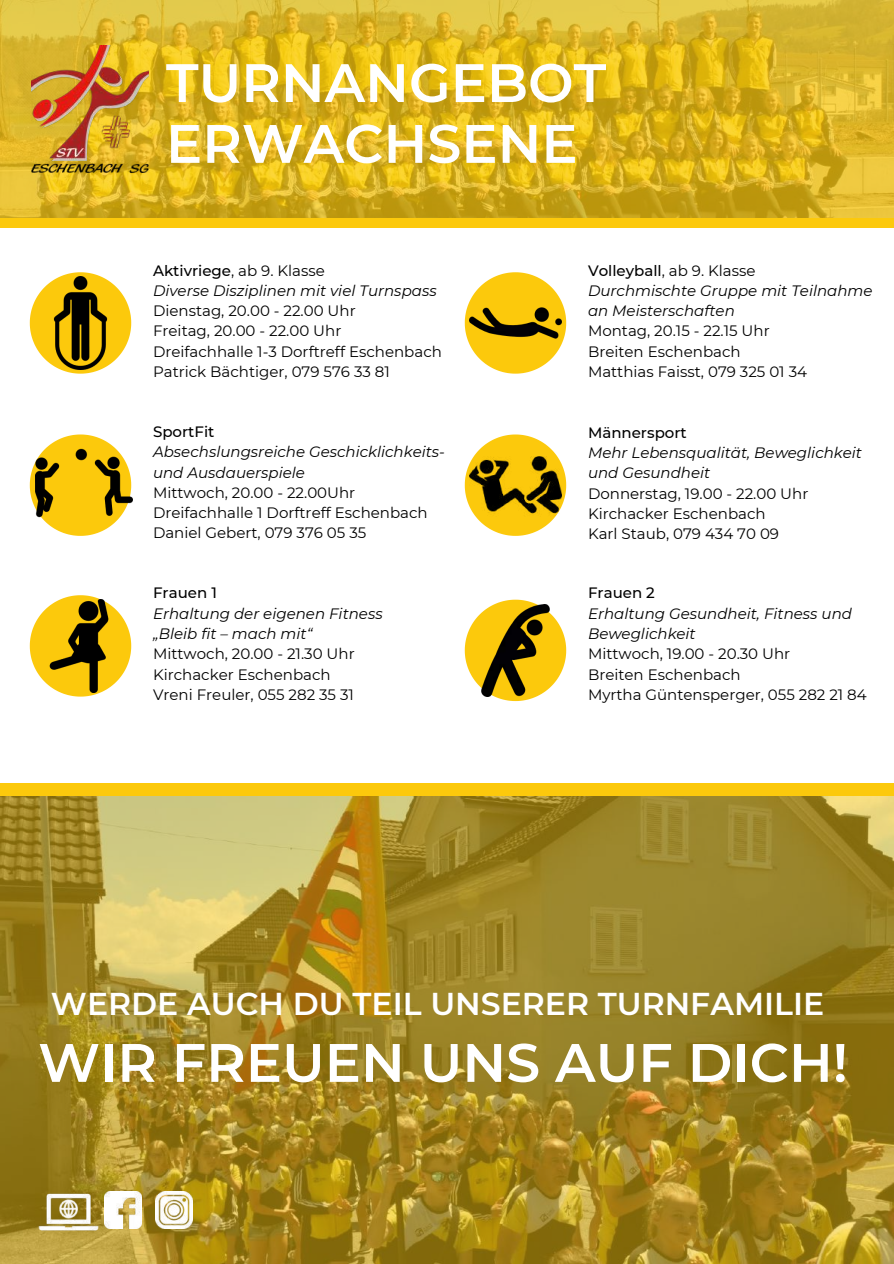
<style>
.page{position:relative;width:894px;height:1264px;background:#fff}
.page>*{position:absolute;margin:0;border:0;box-sizing:border-box;transform-origin:0 0}
.t1{font:600 54px/60.8px "Montserrat";color:#fff}
.t2{font:600 31.5px "Montserrat";color:#fff}
.t3{font:15px/20.2px "Montserrat";color:#000}
.t4{font:italic 15px/20.2px "Montserrat";color:#000}
.t5{font:500 15px "Montserrat";color:#000}
.s1{font-weight:500;font-style:normal}
.s2{font-style:normal}
</style>
<div class="page">
<svg style="left:30px;top:272px;width:101px;height:101px"></svg>
<svg style="left:464px;top:272px;width:102px;height:101px"></svg>
<svg style="left:30px;top:463px;width:72px;height:73px"></svg>
<svg style="left:30px;top:595px;width:101px;height:101px"></svg>
<svg style="left:464px;top:599px;width:102px;height:102px"></svg>
<svg style="left:464px;top:434px;width:102px;height:102px"></svg>
<img style="left:35px;top:434px;width:97px;height:97px">
<img style="left:34px;top:277px;width:93px;height:92px">
<img style="left:469px;top:277px;width:92px;height:92px">
<img style="left:469px;top:438px;width:92px;height:93px">
<img style="left:469px;top:604px;width:92px;height:92px">
<img style="left:33px;top:600px;width:92px;height:92px">
<div style="left:0;top:0;width:893px;height:227px;background:#fcc90c"></div>
<img style="left:0;top:0;width:893px;height:217px">
<img style="left:31px;top:45px;width:117px;height:127px">
<div style="left:0;top:783px;width:893px;height:480px;background:#fcc90c"></div>
<img style="left:0;top:796px;width:893px;height:467px">
<img style="left:155px;top:1191px;width:38px;height:37px">
<img style="left:104px;top:1191px;width:37px;height:37px">
<img style="left:34px;top:1191px;width:67px;height:40px">
<h1 class="t1" style="left:166px;top:52px;width:441px">TURNANGEBOT<br>ERWACHSENE</h1>
<p class="t4" style="left:153px;top:260px;width:285px"><span class="s1">Aktivriege</span><span class="s2">, ab 9. Klasse<br></span>Diverse Disziplinen mit viel Turnspass</p>
<p class="t3" style="left:153px;top:300px;width:290px">Dienstag, 20.00 - 22.00 Uhr<br>Freitag, 20.00 - 22.00 Uhr<br>Dreifachhalle 1-3 Dorftreff Eschenbach<br>Patrick Bächtiger, 079 576 33 81</p>
<p class="t5" style="left:153px;top:422px;width:63px">SportFit</p>
<p class="t4" style="left:153px;top:442px;width:293px">Absechslungsreiche Geschicklichkeits&shy;und Ausdauerspiele</p>
<p class="t3" style="left:153px;top:482px;width:276px">Mittwoch, 20.00 - 22.00Uhr<br>Dreifachhalle 1 Dorftreff Eschenbach<br>Daniel Gebert, 079 376 05 35</p>
<p class="t5" style="left:153px;top:584px;width:65px">Frauen 1</p>
<p class="t4" style="left:153px;top:603px;width:231px">Erhaltung der eigenen Fitness „Bleib fit – mach mit“</p>
<p class="t3" style="left:153px;top:644px;width:203px">Mittwoch, 20.00 - 21.30 Uhr<br>Kirchacker Eschenbach<br>Vreni Freuler, 055 282 35 31</p>
<p class="t4" style="left:588px;top:260px;width:286px"><span class="s1">Volleyball</span><span class="s2">, ab 9. Klasse<br></span>Durchmischte Gruppe mit Teilnahme an Meisterschaften</p>
<p class="t3" style="left:588px;top:321px;width:220px">Montag, 20.15 - 22.15 Uhr<br>Breiten Eschenbach<br>Matthias Faisst, 079 325 01 34</p>
<p class="t5" style="left:588px;top:423px;width:100px">Männersport</p>
<p class="t4" style="left:588px;top:442px;width:275px">Mehr Lebensqualität, Beweglichkeit und Gesundheit</p>
<p class="t3" style="left:588px;top:483px;width:222px">Donnerstag, 19.00 - 22.00 Uhr<br>Kirchacker Eschenbach<br>Karl Staub, 079 434 70 09</p>
<p class="t5" style="left:588px;top:584px;width:68px">Frauen 2</p>
<p class="t4" style="left:588px;top:603px;width:265px">Erhaltung Gesundheit, Fitness und<br>Beweglichkeit</p>
<p class="t3" style="left:588px;top:644px;width:280px">Mittwoch, 19.00 - 20.30 Uhr<br>Breiten Eschenbach<br>Myrtha Güntensperger, 055 282 21 84</p>
<h2 class="t2" style="left:51px;top:984px;width:774px">WERDE AUCH DU TEIL UNSERER TURNFAMILIE</h2>
<h1 class="t1" style="left:38px;top:1032px;width:810px">WIR FREUEN UNS AUF DICH!</h1>
</div>
